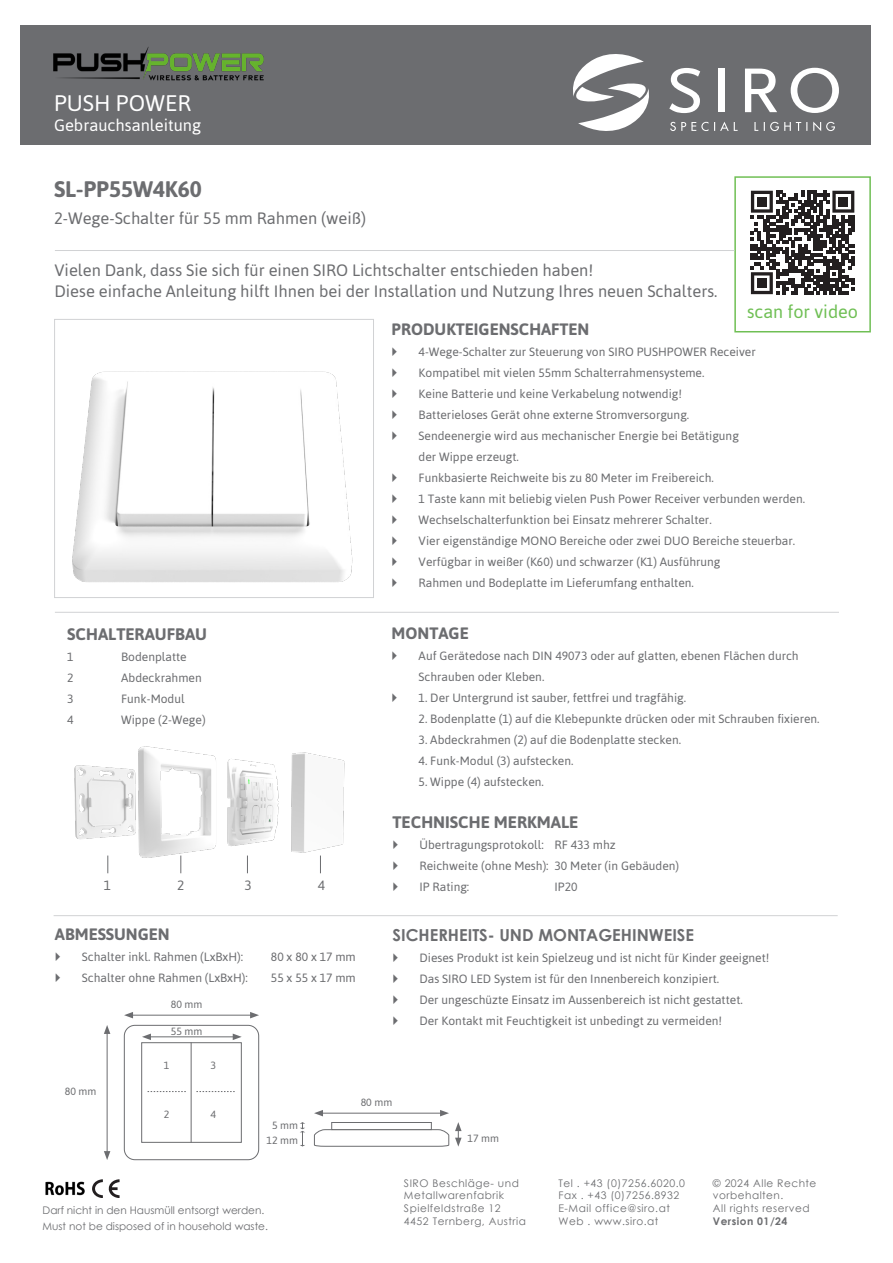
<style>
.page{position:relative;width:893px;height:1263px;background:#fff}
.page>*{position:absolute;margin:0;border:0;box-sizing:border-box;transform-origin:0 0}
.t1{font:700 22.5px "Asap";color:#6c6d70}
.t2{font:22.5px "Asap";color:#fff}
.t3{font:18px "Asap";color:#6fbf54}
.t4{font:700 16.65px "Asap";color:#6c6d70}
.t5{font:16.5px "Asap";color:#6c6d70}
.t6{font:700 16.5px "Asap";color:#6c6d70}
.t7{font:700 16.5px "Century Gothic";color:#6c6d70}
.t8{font:16.5px "Asap";color:#fff}
.t9{font:13.5px "Asap";color:#6c6d70}
.t10{font:12px/21px "Asap";color:#6c6d70}
.t11{font:10.5px/12.6px "Century Gothic";letter-spacing:.05em;color:#6c6d70}
.t12{font:10.5px/16.2px "Century Gothic";color:#6c6d70}
.t13{font:10.5px "Asap";color:#6c6d70}
.t14{font:700 10.5px "Century Gothic";letter-spacing:.045em;color:#6c6d70}
</style>
<div class="page">
<div style="left:20px;top:25px;width:851px;height:119px;background:#6c6d70"></div>
<img style="left:45px;top:1181px;width:40px;height:15px">
<svg style="left:92px;top:1179px;width:27px;height:19px"></svg>
<img style="left:53px;top:47px;width:211px;height:34px">
<svg style="left:573px;top:54px;width:76px;height:77px"></svg>
<div style="left:718px;top:69px;width:6px;height:43px;background:#fff"></div>
<svg style="left:791px;top:68px;width:48px;height:45px"></svg>
<svg style="left:745px;top:69px;width:32px;height:43px"></svg>
<svg style="left:669px;top:68px;width:31px;height:45px"></svg>
<svg style="left:670px;top:122px;width:165px;height:9px"></svg>
<div style="left:734px;top:176px;width:137px;height:156px;border:2px solid #6fbf54"></div>
<img style="left:72px;top:371px;width:281px;height:211px">
<div style="left:54px;top:319px;width:320px;height:279px;border:1px solid #d1d2d4"></div>
<img style="left:74px;top:746px;width:271px;height:128px">
<svg style="left:108px;top:855px;width:1px;height:18px"></svg>
<svg style="left:181px;top:855px;width:1px;height:18px"></svg>
<svg style="left:247px;top:855px;width:1px;height:18px"></svg>
<svg style="left:320px;top:855px;width:1px;height:18px"></svg>
<hr style="left:55px;top:612px;width:784px;height:1px;background:#d1d2d4">
<div style="left:124px;top:1025px;width:135px;height:135px;border:1px solid #6c6d70;border-radius:11px"></div>
<div style="left:141px;top:1042px;width:101px;height:101px;background:#fff;border:1px solid #6c6d70"></div>
<hr style="left:107px;top:1031px;width:1px;height:122px;background:#6c6d70">
<svg style="left:104px;top:1025px;width:6px;height:9px"></svg>
<svg style="left:104px;top:1151px;width:6px;height:9px"></svg>
<hr style="left:131px;top:1015px;width:122px;height:1px;background:#6c6d70">
<svg style="left:250px;top:1012px;width:9px;height:6px"></svg>
<svg style="left:124px;top:1012px;width:9px;height:6px"></svg>
<hr style="left:54px;top:915px;width:784px;height:1px;background:#d1d2d4">
<hr style="left:55px;top:250px;width:679px;height:1px;background:#d1d2d4">
<svg style="left:314px;top:1129px;width:135px;height:18px"></svg>
<div style="left:331px;top:1122px;width:101px;height:8px;background:#fff;border:1px solid #6c6d70"></div>
<hr style="left:321px;top:1113px;width:121px;height:1px;background:#6c6d70">
<svg style="left:440px;top:1110px;width:9px;height:6px"></svg>
<svg style="left:314px;top:1110px;width:9px;height:6px"></svg>
<svg style="left:455px;top:1122px;width:7px;height:25px"></svg>
<svg style="left:300px;top:1122px;width:5px;height:24px"></svg>
<hr style="left:149px;top:1036px;width:86px;height:1px;background:#6c6d70">
<svg style="left:233px;top:1033px;width:9px;height:7px"></svg>
<svg style="left:142px;top:1033px;width:9px;height:7px"></svg>
<hr style="left:191px;top:1042px;width:1px;height:101px;background:#6c6d70">
<svg style="left:196px;top:1091px;width:39px;height:1px"></svg>
<svg style="left:148px;top:1091px;width:38px;height:1px"></svg>
<svg style="left:751px;top:191px;width:103px;height:103px"></svg>
<div style="left:757px;top:197px;width:10px;height:9px;background:#231f20"></div>
<div style="left:839px;top:197px;width:9px;height:9px;background:#231f20"></div>
<div style="left:757px;top:278px;width:10px;height:10px;background:#231f20"></div>
<h1 class="t2" style="left:54px;top:90px;width:139px">PUSH POWER</h1>
<h3 class="t8" style="left:54px;top:115px;width:149px">Gebrauchsanleitung</h3>
<p class="t1" style="left:54px;top:176px;width:149px">SL-PP55W4K60</p>
<p class="t5" style="left:54px;top:208px;width:313px">2-Wege-Schalter für 55 mm Rahmen (weiß)</p>
<p class="t5" style="left:54px;top:260px;width:540px">Vielen Dank, dass Sie sich für einen SIRO Lichtschalter entschieden haben!</p>
<p class="t5" style="left:54px;top:281px;width:665px">Diese einfache Anleitung hilft Ihnen bei der Installation und Nutzung Ihres neuen Schalters.</p>
<p class="t3" style="left:747px;top:301px;width:112px">scan for video</p>
<p class="t4" style="left:67px;top:624px;width:141px">SCHALTERAUFBAU</p>
<p class="t10" style="left:67px;top:646px;width:8px">1</p>
<p class="t10" style="left:121px;top:646px;width:67px">Bodenplatte</p>
<p class="t10" style="left:67px;top:667px;width:8px">2</p>
<p class="t10" style="left:121px;top:667px;width:82px">Abdeckrahmen</p>
<p class="t10" style="left:67px;top:688px;width:8px">3</p>
<p class="t10" style="left:121px;top:688px;width:65px">Funk-Modul</p>
<p class="t10" style="left:67px;top:709px;width:8px">4</p>
<p class="t10" style="left:121px;top:709px;width:86px">Wippe (2-Wege)</p>
<p class="t9" style="left:104px;top:878px;width:9px">1</p>
<p class="t9" style="left:177px;top:878px;width:9px">2</p>
<p class="t9" style="left:244px;top:878px;width:9px">3</p>
<p class="t9" style="left:318px;top:878px;width:9px">4</p>
<p class="t6" style="left:55px;top:925px;width:116px">ABMESSUNGEN</p>
<p class="t10" style="left:82px;top:946px;width:163px">Schalter inkl. Rahmen (LxBxH):</p>
<p class="t10" style="left:271px;top:946px;width:86px">80 x 80 x 17 mm</p>
<p class="t10" style="left:82px;top:967px;width:167px">Schalter ohne Rahmen (LxBxH):</p>
<p class="t10" style="left:271px;top:967px;width:86px">55 x 55 x 17 mm</p>
<p class="t13" style="left:171px;top:998px;width:33px">80 mm</p>
<p class="t13" style="left:65px;top:1085px;width:33px">80 mm</p>
<p class="t13" style="left:171px;top:1026px;width:33px">55 mm</p>
<p class="t13" style="left:164px;top:1059px;width:7px">1</p>
<p class="t13" style="left:210px;top:1059px;width:7px">3</p>
<p class="t6" style="left:392px;top:319px;width:199px">PRODUKTEIGENSCHAFTEN</p>
<p class="t10" style="left:419px;top:341px;width:339px">4-Wege-Schalter zur Steuerung von SIRO PUSHPOWER Receiver</p>
<p class="t10" style="left:419px;top:362px;width:287px">Kompatibel mit vielen 55mm Schalterrahmensysteme.</p>
<p class="t10" style="left:419px;top:383px;width:265px">Keine Batterie und keine Verkabelung notwendig!</p>
<p class="t10" style="left:419px;top:404px;width:272px">Batterieloses Gerät ohne externe Stromversorgung.</p>
<p class="t10" style="left:419px;top:425px;width:322px">Sendeenergie wird aus mechanischer Energie bei Betätigung der Wippe erzeugt.</p>
<p class="t10" style="left:419px;top:467px;width:297px">Funkbasierte Reichweite bis zu 80 Meter im Freibereich.</p>
<p class="t10" style="left:419px;top:488px;width:388px">1 Taste kann mit beliebig vielen Push Power Receiver verbunden werden.</p>
<p class="t10" style="left:419px;top:509px;width:295px">Wechselschalterfunktion bei Einsatz mehrerer Schalter.</p>
<p class="t10" style="left:419px;top:530px;width:378px">Vier eigenständige MONO Bereiche oder zwei DUO Bereiche steuerbar.</p>
<p class="t10" style="left:419px;top:551px;width:303px">Verfügbar in weißer (K60) und schwarzer (K1) Ausführung</p>
<p class="t10" style="left:419px;top:572px;width:277px">Rahmen und Bodeplatte im Lieferumfang enthalten.</p>
<p class="t6" style="left:392px;top:624px;width:79px">MONTAGE</p>
<p class="t10" style="left:419px;top:645px;width:382px">Auf Gerätedose nach DIN 49073 oder auf glatten, ebenen Flächen durch<br>Schrauben oder Kleben.</p>
<p class="t10" style="left:419px;top:687px;width:269px">1. Der Untergrund ist sauber, fettfrei und tragfähig.</p>
<p class="t10" style="left:419px;top:708px;width:402px">2. Bodenplatte (1) auf die Klebepunkte drücken oder mit Schrauben fixieren.</p>
<p class="t10" style="left:419px;top:729px;width:264px">3. Abdeckrahmen (2) auf die Bodenplatte stecken.</p>
<p class="t10" style="left:419px;top:750px;width:156px">4. Funk-Modul (3) aufstecken.</p>
<p class="t10" style="left:419px;top:771px;width:127px">5. Wippe (4) aufstecken.</p>
<p class="t4" style="left:392px;top:813px;width:187px">TECHNISCHE MERKMALE</p>
<p class="t10" style="left:419px;top:834px;width:198px">Übertragungsprotokoll: RF 433 mhz</p>
<p class="t10" style="left:419px;top:855px;width:261px">Reichweite (ohne Mesh): 30 Meter (in Gebäuden)</p>
<p class="t10" style="left:419px;top:876px;width:51px">IP Rating:</p>
<p class="t10" style="left:554px;top:876px;width:25px">IP20</p>
<p class="t7" style="left:392px;top:922px;width:303px">SICHERHEITS- UND MONTAGEHINWEISE</p>
<p class="t10" style="left:419px;top:947px;width:351px">Dieses Produkt ist kein Spielzeug und ist nicht für Kinder geeignet!</p>
<p class="t10" style="left:419px;top:968px;width:301px">Das SIRO LED System ist für den Innenbereich konzipiert.</p>
<p class="t10" style="left:419px;top:989px;width:325px">Der ungeschüzte Einsatz im Aussenbereich ist nicht gestattet.</p>
<p class="t10" style="left:419px;top:1010px;width:304px">Der Kontakt mit Feuchtigkeit ist unbedingt zu vermeiden!</p>
<p class="t13" style="left:164px;top:1108px;width:7px">2</p>
<p class="t13" style="left:210px;top:1108px;width:7px">4</p>
<p class="t13" style="left:272px;top:1119px;width:27px">5 mm</p>
<p class="t13" style="left:361px;top:1096px;width:33px">80 mm</p>
<p class="t13" style="left:266px;top:1134px;width:33px">12 mm</p>
<p class="t13" style="left:467px;top:1132px;width:33px">17 mm</p>
<p class="t12" style="left:43px;top:1201px;width:227px">Darf nicht in den Hausmüll entsorgt werden.<br>Must not be disposed of in household waste.</p>
<p class="t11" style="left:404px;top:1176px;width:124px">SIRO Beschläge- und<br>Metallwarenfabrik<br>Spielfeldstraße 12<br>4452 Ternberg, Austria</p>
<p class="t11" style="left:558px;top:1176px;width:128px">Tel . +43 (0)7256.6020.0<br>Fax . +43 (0)7256.8932<br>E-Mail office@siro.at<br>Web . www.siro.at</p>
<p class="t11" style="left:713px;top:1176px;width:105px">© 2024 Alle Rechte vorbehalten.<br>All rights reserved</p>
<p class="t14" style="left:713px;top:1213px;width:76px">Version 01/24</p>
</div>
